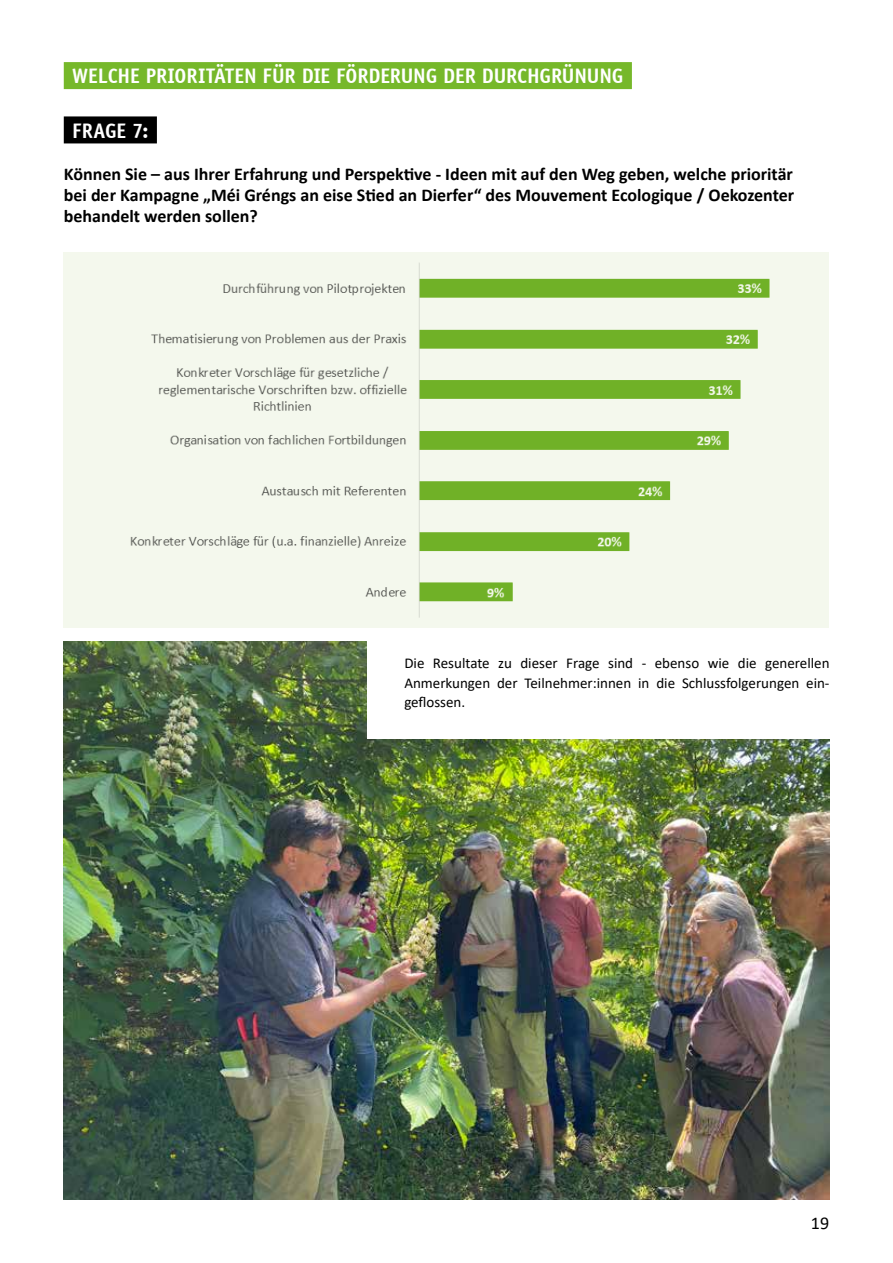
<style>
.page{position:relative;width:893px;height:1263px;background:#fff}
.page>*{position:absolute;margin:0;border:0;box-sizing:border-box;transform-origin:0 0}
.t1{font:700 21px "Officina Sans";letter-spacing:-.01em;color:#fff;scale:.96 1}
.t2{font:700 18px/21px "Calibri";color:#000;text-align:justify}
.t3{font:18px "Calibri";color:#000}
.t4{font:15px/19.5px "Calibri";color:#000;text-align:justify}
</style>
<div class="page">
<div style="left:63px;top:252px;width:766px;height:375px;background:#f4f8ed"></div>
<div style="left:64px;top:116px;width:93px;height:27px;background:#000"></div>
<div style="left:64px;top:62px;width:568px;height:27px;background:#76b82a"></div>
<img style="left:130px;top:263px;width:640px;height:355px">
<img style="left:63px;top:641px;width:766px;height:558px">
<div style="left:367px;top:631px;width:513px;height:108px;background:#fff"></div>
<p class="t1" style="left:72px;top:62px;width:576px">WELCHE PRIORITÄTEN FÜR DIE FÖRDERUNG DER DURCHGRÜNUNG</p>
<p class="t1" style="left:72px;top:116px;width:81px">FRAGE 7:</p>
<p class="t2" style="left:64px;top:163px;width:732px">Können Sie – aus Ihrer Erfahrung und Perspektive - Ideen mit auf den Weg geben, welche prioritär bei der Kampagne „Méi Gréngs an eise Stied an Dierfer“ des Mouvement Ecologique / Oekozenter behandelt werden sollen?</p>
<p class="t4" style="left:404px;top:653px;width:427px">Die Resultate zu dieser Frage sind - ebenso wie die generellen Anmerkungen der Teilnehmer:innen in die Schlussfolgerungen ein&shy;geflossen.</p>
<p class="t3" style="left:811px;top:1211px;width:20px">19</p>
</div>
